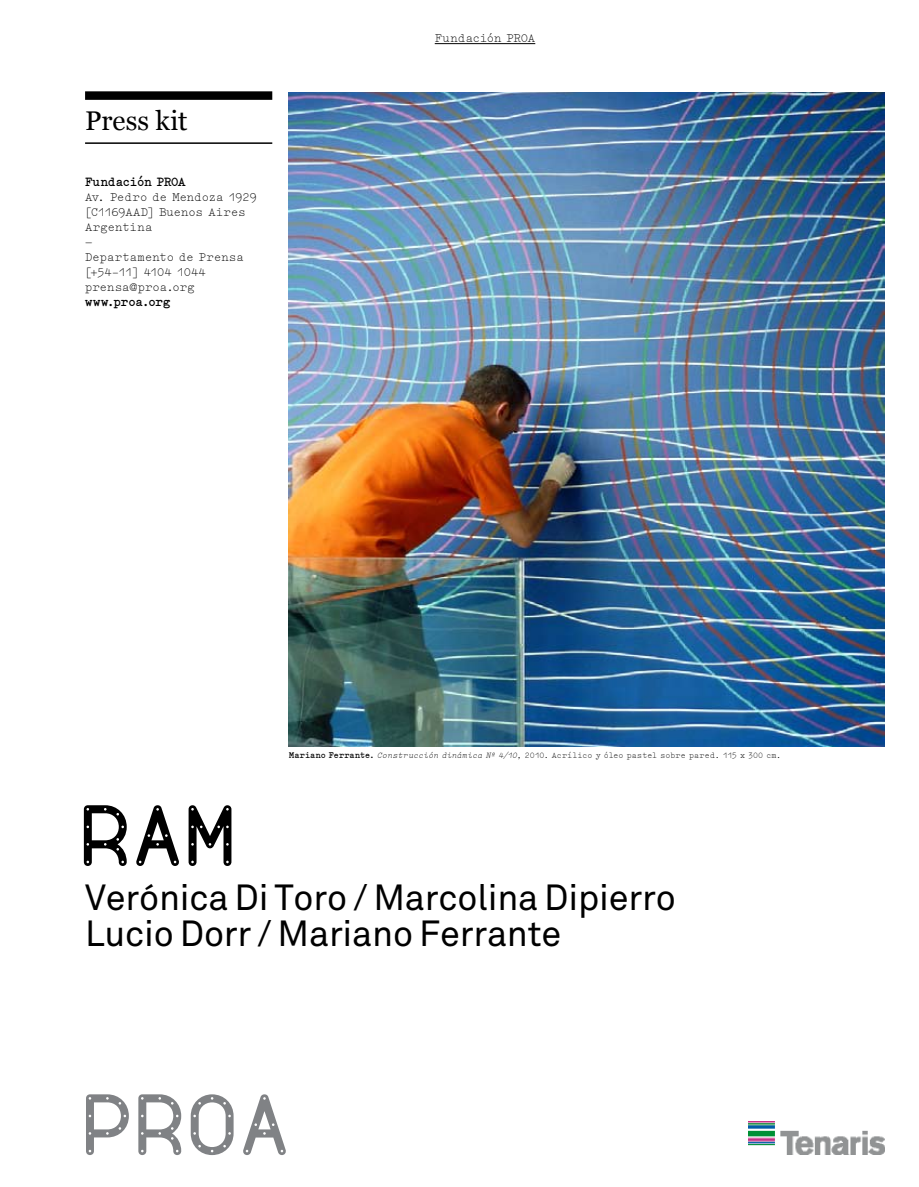
<style>
.page{position:relative;width:919px;height:1187px;background:#fff}
.page>*{position:absolute;margin:0;border:0;box-sizing:border-box;transform-origin:0 0}
.t1{font:85.5px "Proa";color:#808285}
.t2{font:85.5px "Proa";color:#000}
.t3{font:36px/36px "Akkurat";letter-spacing:-.005em;color:#000}
.t4{font:27px "Georgia";color:#000}
.t5{font:12px/15px "Elementa";letter-spacing:-.005em;color:#000}
.t6{font:700 12px "Elementa";letter-spacing:.005em;color:#000}
.t7{font:8.25px "Elementa";color:#000}
.s1{font-weight:700}
.s2{font-style:italic}
</style>
<div class="page">
<hr style="left:434px;top:43px;width:101px;height:1px;background:#000">
<div style="left:85px;top:91px;width:187px;height:9px;background:#000"></div>
<hr style="left:85px;top:142px;width:187px;height:2px;background:#000">
<img style="left:289px;top:92px;width:595px;height:654px">
<img style="left:748px;top:1121px;width:136px;height:32px">
<h3 class="t4" style="left:85px;top:105px;width:104px">Press kit</h3>
<p class="t6" style="left:85px;top:174px;width:102px">Fundación PROA</p>
<p class="t5" style="left:85px;top:189px;width:173px">Av. Pedro de Mendoza 1929 [C1169AAD] Buenos Aires<br>Argentina<br>–<br>Departamento de Prensa [+54-11] 4104 1044 prensa@proa.org</p>
<p class="t6" style="left:85px;top:294px;width:87px">www.proa.org</p>
<p class="t5" style="left:434px;top:30px;width:102px">Fundación PROA</p>
<h1 class="t2" style="left:79px;top:787px;width:158px">RAM</h1>
<p class="t7" style="left:289px;top:749px;width:493px"><span class="s1">Mariano Ferrante.</span> <span class="s2">Construcción dinámica Nº 4/10</span>, 2010. Acrílico y óleo pastel sobre pared. 115 x 300 cm.</p>
<h2 class="t3" style="left:85px;top:880px;width:592px">Verónica Di Toro / Marcolina Dipierro<br>Lucio Dorr / Mariano Ferrante</h2>
<h1 class="t1" style="left:81px;top:1076px;width:211px">PROA</h1>
</div>
